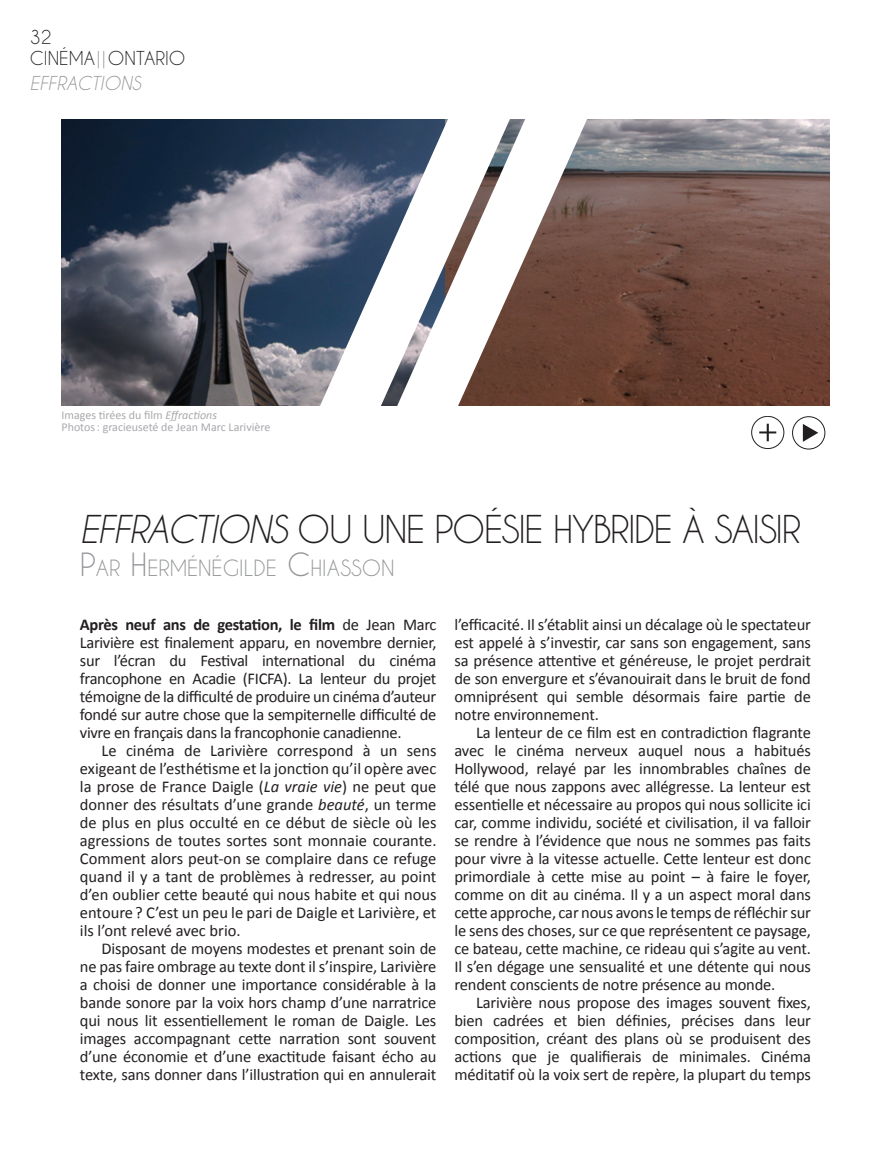
<style>
.page{position:relative;width:891px;height:1161px;background:#fff}
.page>*{position:absolute;margin:0;border:0;box-sizing:border-box;transform-origin:0 0}
.Titre_article_en_noi{font:36px "Caviar Dreams";letter-spacing:-.04em;color:#231f20}
.Nom_collaborateur{font:21px "Caviar Dreams";color:#939598}
.t1{font:18px "Caviar Dreams";color:#231f20}
.t2{font:italic 18px "Caviar Dreams";color:#939598}
.Corps_du_texte{font:16.5px/18px "Calibri";letter-spacing:-.01em;color:#231f20;text-align:justify}
.Corps_du_texte_1er{font:16.5px/18px "Calibri";letter-spacing:-.02em;color:#231f20;text-align:justify}
.crédit_photo{font:12px "Calibri";color:#a8a9ad}
.s1{color:#939598}
.s2{font-style:italic}
.s3{font-size:30px}
.s4{font-weight:700}
</style>
<div class="page">
<img style="left:62px;top:120px;width:768px;height:285px">
<svg style="left:510px;top:119px;width:77px;height:287px"></svg>
<svg style="left:320px;top:119px;width:190px;height:287px"></svg>
<svg style="left:759px;top:424px;width:17px;height:17px"></svg>
<div style="left:751px;top:416px;width:33px;height:33px;border:1px solid #231f20;border-radius:50%"></div>
<div style="left:792px;top:416px;width:33px;height:33px;border:1px solid #231f20;border-radius:50%"></div>
<svg style="left:803px;top:424px;width:15px;height:18px"></svg>
<p class="t1" style="left:30px;top:26px;width:23px">32</p>
<p class="t1" style="left:30px;top:48px;width:157px">CINÉMA<span class="s1">| |</span> ONTARIO</p>
<p class="t2" style="left:30px;top:72px;width:113px">EFFRACTIONS</p>
<p class="crédit_photo" style="left:62px;top:408px;width:157px">Images tirées du film <span class="s2">Effractions</span></p>
<p class="crédit_photo" style="left:62px;top:420px;width:211px">Photos: gracieuseté de Jean Marc Larivière</p>
<p class="Titre_article_en_noi" style="left:80px;top:507px;width:722px"><span class="s2">EFFRACTIONS</span> OU UNE POÉSIE HYBRIDE À SAISIR</p>
<p class="Nom_collaborateur" style="left:80px;top:555px;width:316px"><span class="s3">P</span>AR <span class="s3">H</span>ERMÉNÉGILDE <span class="s3">C</span>HIASSON</p>
<p class="Corps_du_texte_1er" style="left:80px;top:615px;width:358px"><span class="s4">Après neuf ans de gestation, le film</span> de Jean Marc Larivière est finalement apparu, en novembre dernier, sur l’écran du Festival international du cinéma francophone en Acadie (FICFA). La lenteur du projet témoigne de la difficulté de produire un cinéma d’auteur fondé sur autre chose que la sempiternelle difficulté de vivre en français dans la francophonie canadienne.</p>
<p class="Corps_du_texte" style="left:80px;top:741px;width:358px;text-indent:22px">Le cinéma de Larivière correspond à un sens exigeant de l’esthétisme et la jonction qu’il opère avec la prose de France Daigle (<span class="s2">La vraie vie</span>) ne peut que donner des résultats d’une grande <span class="s2">beauté</span>, un terme de plus en plus occulté en ce début de siècle où les agressions de toutes sortes sont monnaie courante.<br>Comment alors peut-on se complaire dans ce refuge quand il y a tant de problèmes à redresser, au point d’en oublier cette beauté qui nous habite et qui nous entoure ? C’est un peu le pari de Daigle et Larivière, et ils l’ont relevé avec brio.</p>
<p class="Corps_du_texte" style="left:80px;top:939px;width:358px;text-indent:22px">Disposant de moyens modestes et prenant soin de ne pas faire ombrage au texte dont il s’inspire, Larivière a choisi de donner une importance considérable à la bande sonore par la voix hors champ d’une narratrice qui nous lit essentiellement le roman de Daigle. Les images accompagnant cette narration sont souvent d’une économie et d’une exactitude faisant écho au texte, sans donner dans l’illustration qui en annulerait</p>
<p class="Corps_du_texte" style="left:454px;top:615px;width:358px">l’efficacité. Il s’établit ainsi un décalage où le spectateur est appelé à s’investir, car sans son engagement, sans sa présence attentive et généreuse, le projet perdrait de son envergure et s’évanouirait dans le bruit de fond omniprésent qui semble désormais faire partie de notre environnement.</p>
<p class="Corps_du_texte" style="left:454px;top:723px;width:358px;text-indent:22px">La lenteur de ce film est en contradiction flagrante avec le cinéma nerveux auquel nous a habitués Hollywood, relayé par les innombrables chaînes de télé que nous zappons avec allégresse. La lenteur est essentielle et nécessaire au propos qui nous sollicite ici car, comme individu, société et civilisation, il va falloir se rendre à l’évidence que nous ne sommes pas faits pour vivre à la vitesse actuelle. Cette lenteur est donc primordiale à cette mise au point – à faire le foyer, comme on dit au cinéma. Il y a un aspect moral dans cette approche, car nous avons le temps de réfléchir sur le sens des choses, sur ce que représentent ce paysage, ce bateau, cette machine, ce rideau qui s’agite au vent.<br>Il s’en dégage une sensualité et une détente qui nous rendent conscients de notre présence au monde.</p>
<p class="Corps_du_texte" style="left:454px;top:993px;width:358px;text-indent:22px">Larivière nous propose des images souvent fixes, bien cadrées et bien définies, précises dans leur composition, créant des plans où se produisent des actions que je qualifierais de minimales. Cinéma méditatif où la voix sert de repère, la plupart du temps</p>
</div>
